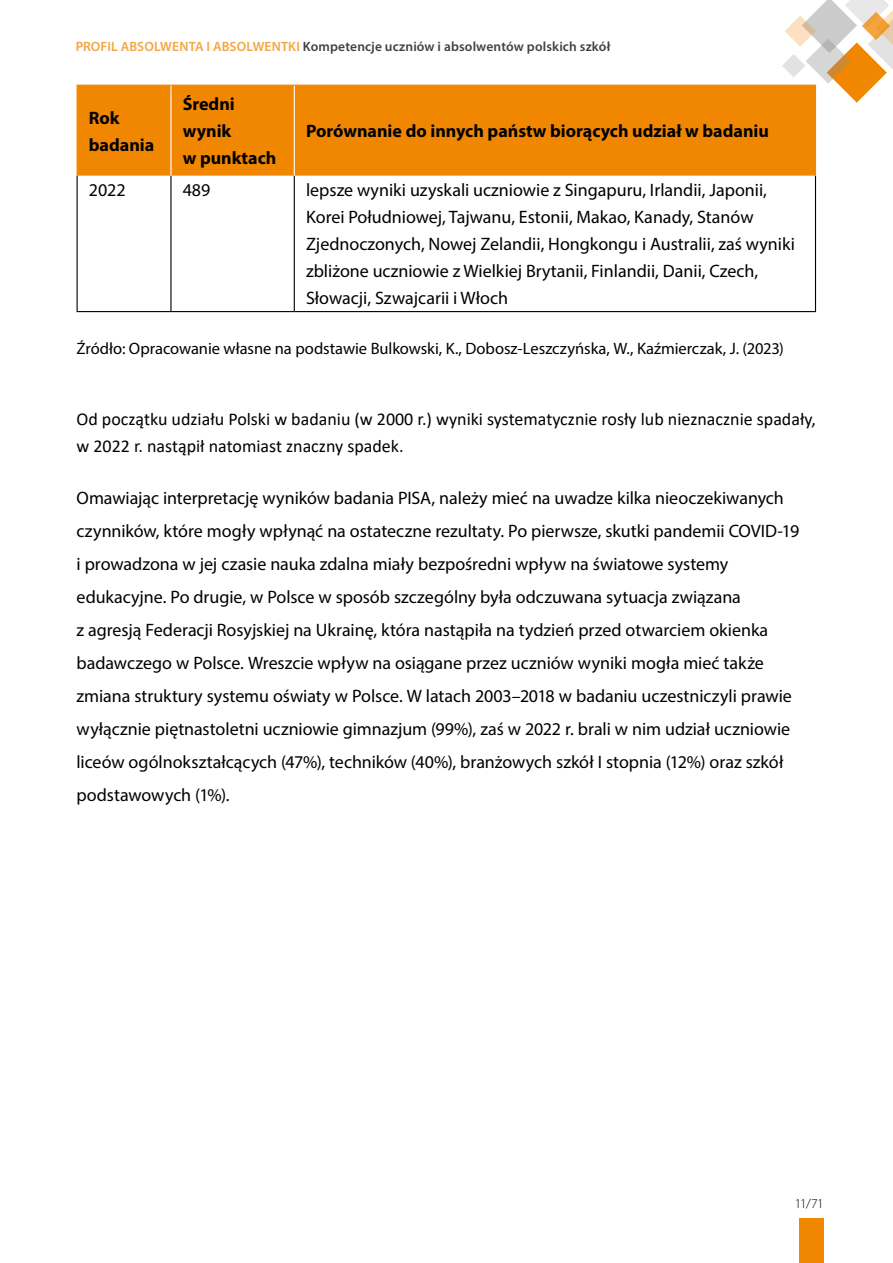
<style>
.page{position:relative;width:893px;height:1263px;background:#fff}
.page>*{position:absolute;margin:0;border:0;box-sizing:border-box;transform-origin:0 0}
.BODY_podstawowy_12p{font:18px/33px "Myriad Pro";letter-spacing:-.005em;color:#000}
.tekst_w_tabeli{font:18px/27px "Myriad Pro";color:#000}
.Normal_wrd_2{font:18px/27px "Calibri";color:#000}
.tekst_w_tabeli-2{font:700 18px/27px "Myriad Pro";color:#000}
.Tabela_ZRODLO{font:16.5px "Myriad Pro";letter-spacing:-.005em;color:#000}
.t1{font:600 13.5px "Myriad Pro";letter-spacing:.01em;color:#000}
.t2{font:300 13.5px "Myriad Pro";color:#000}
.s1{color:#f18700}
</style>
<div class="page">
<div style="left:799px;top:1218px;width:25px;height:45px;background:#f18700"></div>
<svg style="left:782px;top:0;width:111px;height:103px"></svg>
<div style="left:78px;top:86px;width:737px;height:90px;background:#f18700"></div>
<hr style="left:77px;top:176px;width:1px;height:135px;background:#000">
<hr style="left:170px;top:176px;width:2px;height:135px;background:#000">
<hr style="left:294px;top:176px;width:1px;height:135px;background:#000">
<hr style="left:815px;top:176px;width:1px;height:135px;background:#000">
<hr style="left:77px;top:311px;width:94px;height:1px;background:#000">
<hr style="left:171px;top:311px;width:123px;height:1px;background:#000">
<hr style="left:294px;top:311px;width:522px;height:1px;background:#000">
<hr style="left:77px;top:85px;width:94px;height:1px;background:#f18700">
<hr style="left:77px;top:86px;width:1px;height:90px;background:#f18700">
<hr style="left:171px;top:85px;width:123px;height:1px;background:#f18700">
<hr style="left:294px;top:85px;width:522px;height:1px;background:#f18700">
<hr style="left:815px;top:86px;width:1px;height:90px;background:#f18700">
<hr style="left:170px;top:86px;width:2px;height:90px;background:#fff">
<hr style="left:294px;top:86px;width:1px;height:90px;background:#fff">
<p class="t1" style="left:75px;top:38px;width:536px"><span class="s1">PROFIL ABSOLWENTA I ABSOLWENTKI</span> Kompetencje uczniów i absolwentów polskich szkół</p>
<p class="tekst_w_tabeli-2" style="left:89px;top:104px;width:67px">Rok badania</p>
<p class="tekst_w_tabeli-2" style="left:183px;top:90px;width:95px">Średni wynik<br>w punktach</p>
<p class="tekst_w_tabeli-2" style="left:306px;top:117px;width:464px">Porównanie do innych państw biorących udział w badaniu</p>
<p class="tekst_w_tabeli" style="left:89px;top:176px;width:38px">2022</p>
<p class="tekst_w_tabeli" style="left:183px;top:176px;width:29px">489</p>
<p class="tekst_w_tabeli" style="left:306px;top:176px;width:490px">lepsze wyniki uzyskali uczniowie z Singapuru, Irlandii, Japonii, Korei Południowej, Tajwanu, Estonii, Makao, Kanady, Stanów Zjednoczonych, Nowej Zelandii, Hongkongu i Australii, zaś wyniki zbliżone uczniowie z Wielkiej Brytanii, Finlandii, Danii, Czech, Słowacji, Szwajcarii i Włoch</p>
<p class="Tabela_ZRODLO" style="left:77px;top:338px;width:709px">Źródło: Opracowanie własne na podstawie Bulkowski, K., Dobosz-Leszczyńska, W., Kaźmierczak, J. (2023)</p>
<p class="Normal_wrd_2" style="left:77px;top:405px;width:741px">Od początku udziału Polski w badaniu (w 2000 r.) wyniki systematycznie rosły lub nieznacznie spadały, w 2022 r. nastąpił natomiast znaczny spadek.</p>
<p class="BODY_podstawowy_12p" style="left:77px;top:481px;width:724px">Omawiając interpretację wyników badania PISA, należy mieć na uwadze kilka nieoczekiwanych czynników, które mogły wpłynąć na ostateczne rezultaty. Po pierwsze, skutki pandemii COVID-19 i prowadzona w jej czasie nauka zdalna miały bezpośredni wpływ na światowe systemy edukacyjne. Po drugie, w Polsce w sposób szczególny była odczuwana sytuacja związana<br>z agresją Federacji Rosyjskiej na Ukrainę, która nastąpiła na tydzień przed otwarciem okienka badawczego w Polsce. Wreszcie wpływ na osiągane przez uczniów wyniki mogła mieć także zmiana struktury systemu oświaty w Polsce. W latach 2003–2018 w badaniu uczestniczyli prawie wyłącznie piętnastoletni uczniowie gimnazjum (99%), zaś w 2022 r. brali w nim udział uczniowie liceów ogólnokształcących (47%), techników (40%), branżowych szkół I stopnia (12%) oraz szkół podstawowych (1%).</p>
<p class="t2" style="left:795px;top:1196px;width:30px">11/71</p>
</div>
